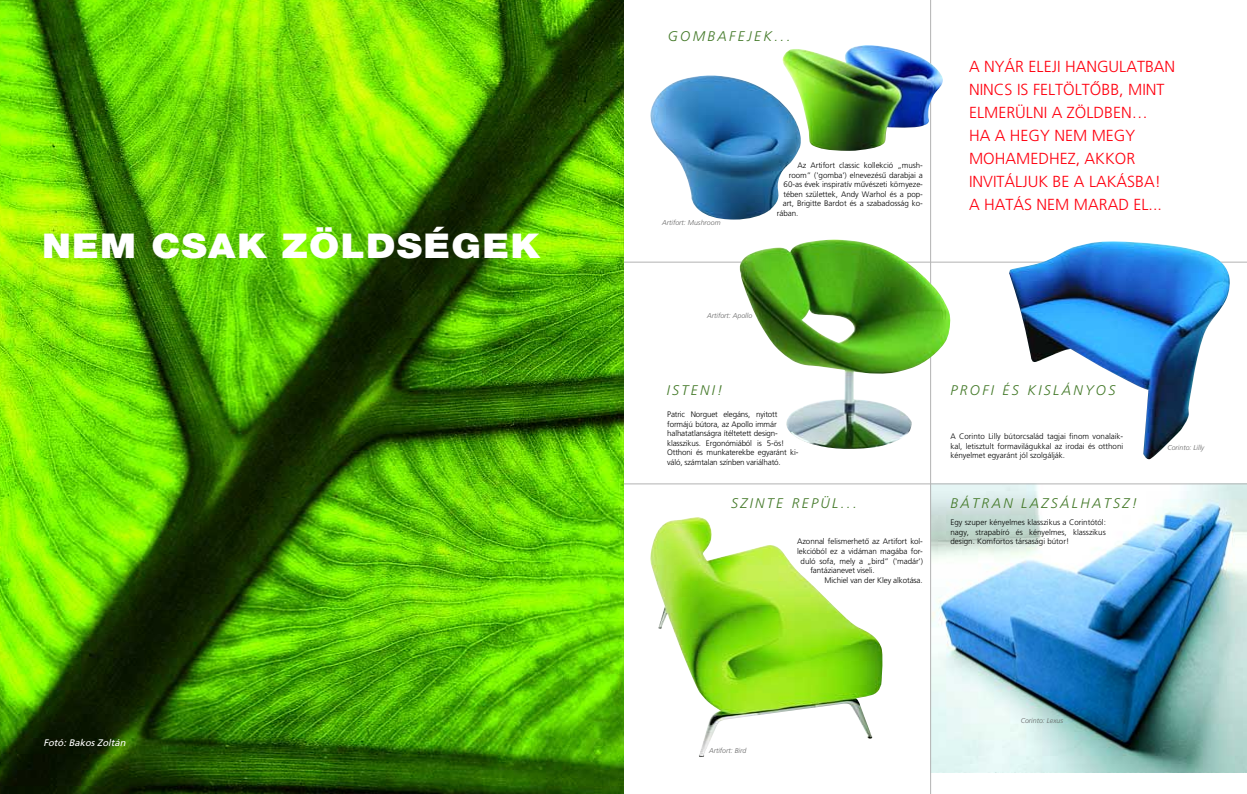
<style>
.page{position:relative;width:1247px;height:794px;background:#fff}
.page>*{position:absolute;margin:0;border:0;box-sizing:border-box;transform-origin:0 0}
.t1{font:34.2px "Helvetica H Black";letter-spacing:.035em;color:#fff;scale:1.11 1}
.t2{font:16px/23px "Frutiger H Light";color:#ff000f}
.t3{font:italic 14px "Frutiger H Light";letter-spacing:.165em;color:#437928}
.t4{font:italic 9.5px "Frutiger H Plain";color:#fff}
.t5{font:8px/9.6px "Frutiger H Light";letter-spacing:-.01em;color:#000;text-align:justify}
.t6{font:italic 7px "Frutiger H Light";color:#666}
</style>
<div class="page">
<img style="left:931px;top:485px;width:316px;height:287px">
<hr style="left:624px;top:262px;width:623px;height:1px;background:#b3b3b3">
<hr style="left:624px;top:484px;width:623px;height:1px;background:#b3b3b3">
<hr style="left:930px;top:0;width:1px;height:794px;background:#b3b3b3">
<img style="left:0;top:0;width:624px;height:794px">
<img style="left:1009px;top:241px;width:221px;height:219px">
<img style="left:782px;top:45px;width:161px;height:106px">
<img style="left:650px;top:75px;width:151px;height:145px">
<img style="left:739px;top:239px;width:212px;height:210px">
<img style="left:650px;top:517px;width:233px;height:240px">
<h1 class="t1" style="left:42px;top:233px;width:450px">NEM CSAK ZÖLDSÉGEK</h1>
<p class="t4" style="left:43px;top:739px;width:86px">Fotó: Bakos Zoltán</p>
<h3 class="t3" style="left:668px;top:30px;width:124px">GOMBAFEJEK...</h3>
<p class="t6" style="left:662px;top:220px;width:60px">Artifort: Mushroom</p>
<p class="t5" style="left:797px;top:161px;width:127px">Az Artifort classic kollekció „mush-</p>
<p class="t5" style="left:789px;top:171px;width:136px">room” ('gomba') elnevezésû darabjai a</p>
<p class="t5" style="left:784px;top:180px;width:141px">60-as évek inspiratív mûvészeti környeze-</p>
<p class="t5" style="left:783px;top:190px;width:141px">tében születtek, Andy Warhol és a pop-</p>
<p class="t5" style="left:783px;top:199px;width:142px">art, Brigitte Bardot és a szabadosság ko-</p>
<p class="t5" style="left:777px;top:209px;width:23px">rában.</p>
<h2 class="t2" style="left:969px;top:56px;width:208px">A NYÁR ELEJI HANGULATBAN<br>NINCS IS FELTÖLTÔBB, MINT<br>ELMERÜLNI A ZÖLDBEN…<br>HA A HEGY NEM MEGY<br>MOHAMEDHEZ, AKKOR<br>INVITÁLJUK BE A LAKÁSBA!<br>A HATÁS NEM MARAD EL...</h2>
<p class="t6" style="left:707px;top:313px;width:47px">Artifort: Apollo</p>
<h3 class="t3" style="left:667px;top:385px;width:58px">ISTENI!</h3>
<p class="t5" style="left:667px;top:410px;width:133px;text-align:left">Patric Norguet elegáns, nyitott formájú bútora, az Apollo immár halhatatlanságra ítéltetett design&shy;klasszikus. Ergonómiából is 5-ös!<br>Otthoni és munkaterekbe egyaránt ki&shy;váló, számtalan színben variálható.</p>
<h3 class="t3" style="left:731px;top:497px;width:128px">SZINTE REPÜL...</h3>
<p class="t5" style="left:797px;top:538px;width:127px">Azonnal felismerhetô az Artifort kol-</p>
<p class="t5" style="left:797px;top:547px;width:127px">lekcióból ez a vidáman magába for-</p>
<p class="t5" style="left:801px;top:557px;width:124px">duló sofa, mely a „bird” ('madár')</p>
<p class="t5" style="left:810px;top:566px;width:66px">fantázianevet viseli.</p>
<p class="t5" style="left:825px;top:576px;width:100px">Michiel van der Kley alkotása.</p>
<h3 class="t3" style="left:950px;top:385px;width:166px">PROFI ÉS KISLÁNYOS</h3>
<p class="t5" style="left:950px;top:432px;width:174px">A Corinto Lilly bútorcsalád tagjai finom vonalaik&shy;kal, letisztult formavilágukkal az irodai és otthoni kényelmet egyaránt jól szolgálják.</p>
<h3 class="t3" style="left:950px;top:497px;width:188px">BÁTRAN LAZSÁLHATSZ!</h3>
<p class="t5" style="left:950px;top:518px;width:157px">Egy szuper kényelmes klasszikus a Corintótól: nagy, strapabíró és kényelmes, klasszikus design. Komfortos társasági bútor!</p>
<p class="t6" style="left:1167px;top:445px;width:38px">Corinto: Lilly</p>
<p class="t6" style="left:709px;top:747px;width:39px">Artifort: Bird</p>
<p class="t6" style="left:1021px;top:718px;width:44px">Corinto: Lexus</p>
</div>
